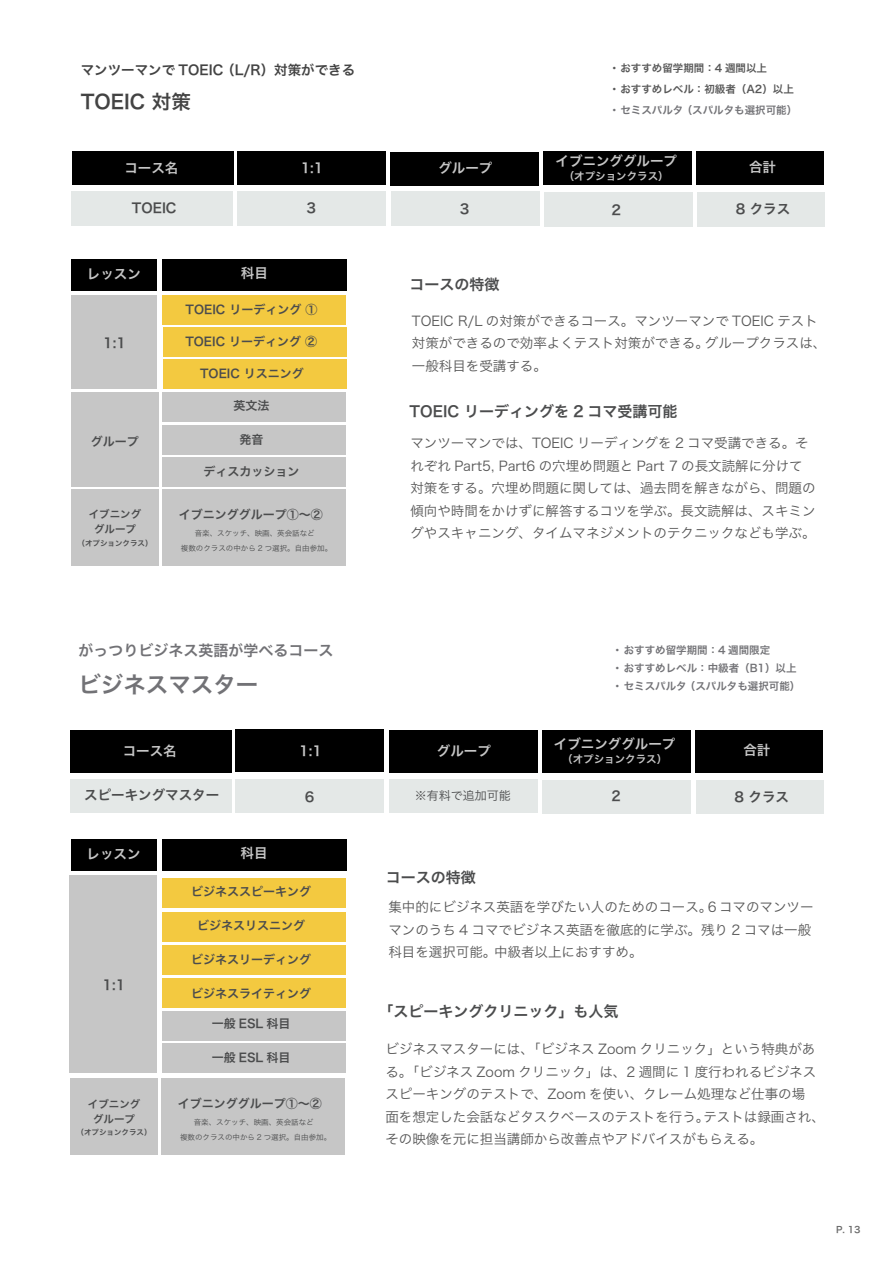
<style>
.page{position:relative;width:893px;height:1263px;background:#fff}
.page>*{position:absolute;margin:0;border:0;box-sizing:border-box;transform-origin:0 0}
.t1{font:22.5px "Hira Kaku Pro W6";color:#727276}
.t2{font:19.5px "Hira Kaku Pro W6";color:#434343}
.t3{font:15px "Hira Kaku Pro W6";color:#4b4c4d}
.t4{font:15px "Hira Kaku Pro W6";color:#727276}
.t5{font:13.5px/22.5px "Hira Kaku Pro W3";color:#575757}
.t6{font:13.5px/22.5px "Hira Kaku Pro N W3";color:#575757}
.t7{font:13.5px "Hira Kaku Pro W6";color:#c6c6c6}
.t8{font:13.5px "Hira Kaku Pro W6";color:#4b4c4d}
.t9{font:13.5px "Hira Kaku Pro W6";color:#434343}
.t10{font:12px "Hira Kaku Pro W6";color:#4b4c4d}
.t11{font:12px "Hira Kaku Pro W3";color:#4b4c4d}
.t12{font:10.5px/18.3px "Hira Kaku Pro W6";color:#727276}
.t13{font:10.5px/21px "Hira Kaku Pro W6";color:#575757}
.t14{font:10.5px "Hira Kaku Pro W6";color:#c6c6c6}
.t15{font:10.5px "Hira Kaku Pro W6";color:#4b4c4d}
.t16{font:9px "Hira Kaku Pro W6";color:#6b6b6b}
.t17{font:7.5px/15px "Hira Kaku Pro W3";color:#4b4c4d;text-align:center}
.t18{font:7.5px "Hira Kaku Pro W6";color:#4b4c4d}
</style>
<div class="page">
<div style="left:71px;top:839px;width:86px;height:31px;background:#000"></div>
<div style="left:70px;top:876px;width:87px;height:197px;background:#c6c6c6"></div>
<div style="left:162px;top:839px;width:185px;height:31px;background:#000"></div>
<div style="left:162px;top:878px;width:183px;height:30px;background:#f3c940"></div>
<div style="left:162px;top:912px;width:183px;height:29px;background:#f3c940"></div>
<div style="left:162px;top:945px;width:183px;height:29px;background:#f3c940"></div>
<div style="left:162px;top:978px;width:183px;height:30px;background:#f3c940"></div>
<div style="left:71px;top:730px;width:161px;height:43px;background:#000"></div>
<div style="left:70px;top:780px;width:162px;height:33px;background:#e4e8e7"></div>
<div style="left:235px;top:729px;width:149px;height:43px;background:#000"></div>
<div style="left:389px;top:730px;width:149px;height:43px;background:#000"></div>
<div style="left:542px;top:730px;width:149px;height:43px;background:#000"></div>
<div style="left:695px;top:730px;width:128px;height:42px;background:#000"></div>
<div style="left:236px;top:780px;width:148px;height:33px;background:#e4e8e7"></div>
<div style="left:389px;top:780px;width:149px;height:33px;background:#e4e8e7"></div>
<div style="left:542px;top:781px;width:149px;height:33px;background:#e4e8e7"></div>
<div style="left:696px;top:780px;width:127px;height:33px;background:#e4e8e7"></div>
<div style="left:72px;top:152px;width:162px;height:33px;background:#000"></div>
<div style="left:72px;top:192px;width:161px;height:34px;background:#e4e8e7"></div>
<div style="left:237px;top:151px;width:149px;height:34px;background:#000"></div>
<div style="left:390px;top:152px;width:149px;height:33px;background:#000"></div>
<div style="left:543px;top:152px;width:149px;height:33px;background:#000"></div>
<div style="left:696px;top:152px;width:128px;height:33px;background:#000"></div>
<div style="left:237px;top:192px;width:149px;height:34px;background:#e4e8e7"></div>
<div style="left:391px;top:192px;width:148px;height:34px;background:#e4e8e7"></div>
<div style="left:544px;top:193px;width:148px;height:34px;background:#e4e8e7"></div>
<div style="left:697px;top:193px;width:127px;height:34px;background:#e4e8e7"></div>
<div style="left:71px;top:259px;width:86px;height:31px;background:#000"></div>
<div style="left:71px;top:296px;width:86px;height:93px;background:#c6c6c6"></div>
<div style="left:162px;top:259px;width:185px;height:31px;background:#000"></div>
<div style="left:163px;top:359px;width:183px;height:30px;background:#f3c940"></div>
<div style="left:162px;top:392px;width:184px;height:30px;background:#c6c6c6"></div>
<div style="left:162px;top:425px;width:184px;height:30px;background:#c6c6c6"></div>
<div style="left:162px;top:457px;width:184px;height:30px;background:#c6c6c6"></div>
<div style="left:71px;top:392px;width:87px;height:95px;background:#c6c6c6"></div>
<div style="left:163px;top:295px;width:183px;height:30px;background:#f3c940"></div>
<div style="left:163px;top:327px;width:183px;height:30px;background:#f3c940"></div>
<div style="left:70px;top:1078px;width:87px;height:77px;background:#c6c6c6"></div>
<div style="left:162px;top:1078px;width:183px;height:77px;background:#c6c6c6"></div>
<div style="left:71px;top:489px;width:87px;height:76px;background:#c6c6c6"></div>
<div style="left:163px;top:489px;width:183px;height:76px;background:#c6c6c6"></div>
<div style="left:162px;top:1011px;width:183px;height:29px;background:#c6c6c6"></div>
<div style="left:162px;top:1043px;width:183px;height:30px;background:#c6c6c6"></div>
<p class="t9" style="left:81px;top:58px;width:276px">マンツーマンで TOEIC （L/R）対策ができる</p>
<h2 class="t2" style="left:81px;top:84px;width:112px">TOEIC 対策</h2>
<p class="t13" style="left:609px;top:57px;width:186px">・ おすすめ留学期間：4 週間以上<br>・ おすすめレベル：初級者（A2）以上</p>
<p class="t12" style="left:609px;top:101px;width:190px">・ セミスパルタ （スパルタも選択可能）</p>
<p class="t7" style="left:556px;top:149px;width:123px">イブニンググループ</p>
<p class="t14" style="left:564px;top:167px;width:106px">（オプションクラス）</p>
<p class="t7" style="left:438px;top:155px;width:55px">グループ</p>
<p class="t8" style="left:460px;top:197px;width:11px">3</p>
<p class="t8" style="left:611px;top:198px;width:11px">2</p>
<p class="t7" style="left:749px;top:155px;width:28px">合計</p>
<p class="t7" style="left:124px;top:156px;width:55px">コース名</p>
<p class="t7" style="left:301px;top:155px;width:24px">1:1</p>
<p class="t8" style="left:132px;top:196px;width:46px">TOEIC</p>
<p class="t8" style="left:307px;top:196px;width:11px">3</p>
<p class="t8" style="left:736px;top:197px;width:56px">8 クラス</p>
<p class="t7" style="left:87px;top:261px;width:55px">レッスン</p>
<p class="t7" style="left:241px;top:261px;width:28px">科目</p>
<p class="t8" style="left:103px;top:331px;width:24px">1:1</p>
<p class="t10" style="left:91px;top:430px;width:49px">グループ</p>
<p class="t10" style="left:186px;top:298px;width:133px">TOEIC リーディング ①</p>
<p class="t10" style="left:185px;top:330px;width:133px">TOEIC リーディング ②</p>
<p class="t10" style="left:200px;top:362px;width:105px">TOEIC リスニング</p>
<p class="t10" style="left:233px;top:395px;width:37px">英文法</p>
<p class="t10" style="left:239px;top:429px;width:25px">発音</p>
<p class="t10" style="left:203px;top:461px;width:97px">ディスカッション</p>
<p class="t15" style="left:89px;top:505px;width:54px">イブニング</p>
<p class="t10" style="left:179px;top:503px;width:145px">イブニンググループ①～②</p>
<p class="t15" style="left:94px;top:520px;width:44px">グループ</p>
<p class="t18" style="left:78px;top:536px;width:77px">（オプションクラス）</p>
<p class="t17" style="left:181px;top:525px;width:153px">音楽、スケッチ、映画、英会話など<br>複数のクラスの中から 2 つ選択。自由参加。</p>
<p class="t3" style="left:409px;top:271px;width:91px">コースの特徴</p>
<p class="t5" style="left:412px;top:308px;width:416px">TOEIC R/L の対策ができるコース。マンツーマンで TOEIC テスト対策ができるので効率よくテスト対策ができる。グループクラスは、一般科目を受講する。</p>
<p class="t3" style="left:409px;top:397px;width:269px">TOEIC リーディングを 2 コマ受講可能</p>
<p class="t5" style="left:410px;top:431px;width:406px">マンツーマンでは、TOEIC リーディングを 2 コマ受講できる。それぞれ Part5, Part6 の穴埋め問題と Part 7 の長文読解に分けて対策をする。穴埋め問題に関しては、過去問を解きながら、問題の傾向や時間をかけずに解答するコツを学ぶ。長文読解は、スキミングやスキャニング、タイムマネジメントのテクニックなども学ぶ。</p>
<p class="t4" style="left:78px;top:636px;width:256px">がっつりビジネス英語が学べるコース</p>
<h1 class="t1" style="left:78px;top:664px;width:181px">ビジネスマスター</h1>
<p class="t12" style="left:612px;top:640px;width:190px">・ おすすめ留学期間：4 週間限定<br>・ おすすめレベル：中級者（B1）以上・ セミスパルタ （スパルタも選択可能）</p>
<p class="t7" style="left:123px;top:738px;width:55px">コース名</p>
<p class="t7" style="left:299px;top:738px;width:24px">1:1</p>
<p class="t7" style="left:554px;top:732px;width:123px">イブニンググループ</p>
<p class="t14" style="left:562px;top:750px;width:106px">（オプションクラス）</p>
<p class="t7" style="left:437px;top:738px;width:55px">グループ</p>
<p class="t7" style="left:743px;top:738px;width:28px">合計</p>
<p class="t8" style="left:84px;top:783px;width:136px">スピーキングマスター</p>
<p class="t8" style="left:305px;top:785px;width:11px">6</p>
<p class="t11" style="left:415px;top:785px;width:97px">※有料で追加可能</p>
<p class="t8" style="left:611px;top:784px;width:11px">2</p>
<p class="t8" style="left:734px;top:784px;width:56px">8 クラス</p>
<p class="t7" style="left:87px;top:841px;width:55px">レッスン</p>
<p class="t8" style="left:103px;top:973px;width:24px">1:1</p>
<p class="t7" style="left:241px;top:841px;width:28px">科目</p>
<p class="t10" style="left:191px;top:881px;width:122px">ビジネススピーキング</p>
<p class="t10" style="left:197px;top:915px;width:109px">ビジネスリスニング</p>
<p class="t10" style="left:191px;top:948px;width:122px">ビジネスリーディング</p>
<p class="t10" style="left:191px;top:982px;width:122px">ビジネスライティング</p>
<p class="t10" style="left:212px;top:1013px;width:80px">一般 ESL 科目</p>
<p class="t10" style="left:212px;top:1047px;width:80px">一般 ESL 科目</p>
<p class="t15" style="left:88px;top:1094px;width:54px">イブニング</p>
<p class="t10" style="left:178px;top:1092px;width:145px">イブニンググループ①～②</p>
<p class="t15" style="left:93px;top:1109px;width:43px">グループ</p>
<p class="t18" style="left:77px;top:1125px;width:76px">（オプションクラス）</p>
<p class="t17" style="left:180px;top:1114px;width:153px">音楽、スケッチ、映画、英会話など<br>複数のクラスの中から 2 つ選択。自由参加。</p>
<p class="t3" style="left:386px;top:863px;width:91px">コースの特徴</p>
<p class="t6" style="left:388px;top:895px;width:427px">集中的にビジネス英語を学びたい人のためのコース。6 コマのマンツーマンのうち 4 コマでビジネス英語を徹底的に学ぶ。残り 2 コマは一般科目を選択可能。中級者以上におすすめ。</p>
<p class="t3" style="left:378px;top:997px;width:241px">「スピーキングクリニック」も人気</p>
<p class="t5" style="left:385px;top:1037px;width:441px">ビジネスマスターには、「ビジネス Zoom クリニック」という特典がある。「ビジネス Zoom クリニック」は、2 週間に 1 度行われるビジネススピーキングのテストで、Zoom を使い、クレーム処理など仕事の場<br>面を想定した会話などタスクベースのテストを行う。テストは録画され、その映像を元に担当講師から改善点やアドバイスがもらえる。</p>
<p class="t16" style="left:836px;top:1221px;width:26px">P. 13</p>
</div>
